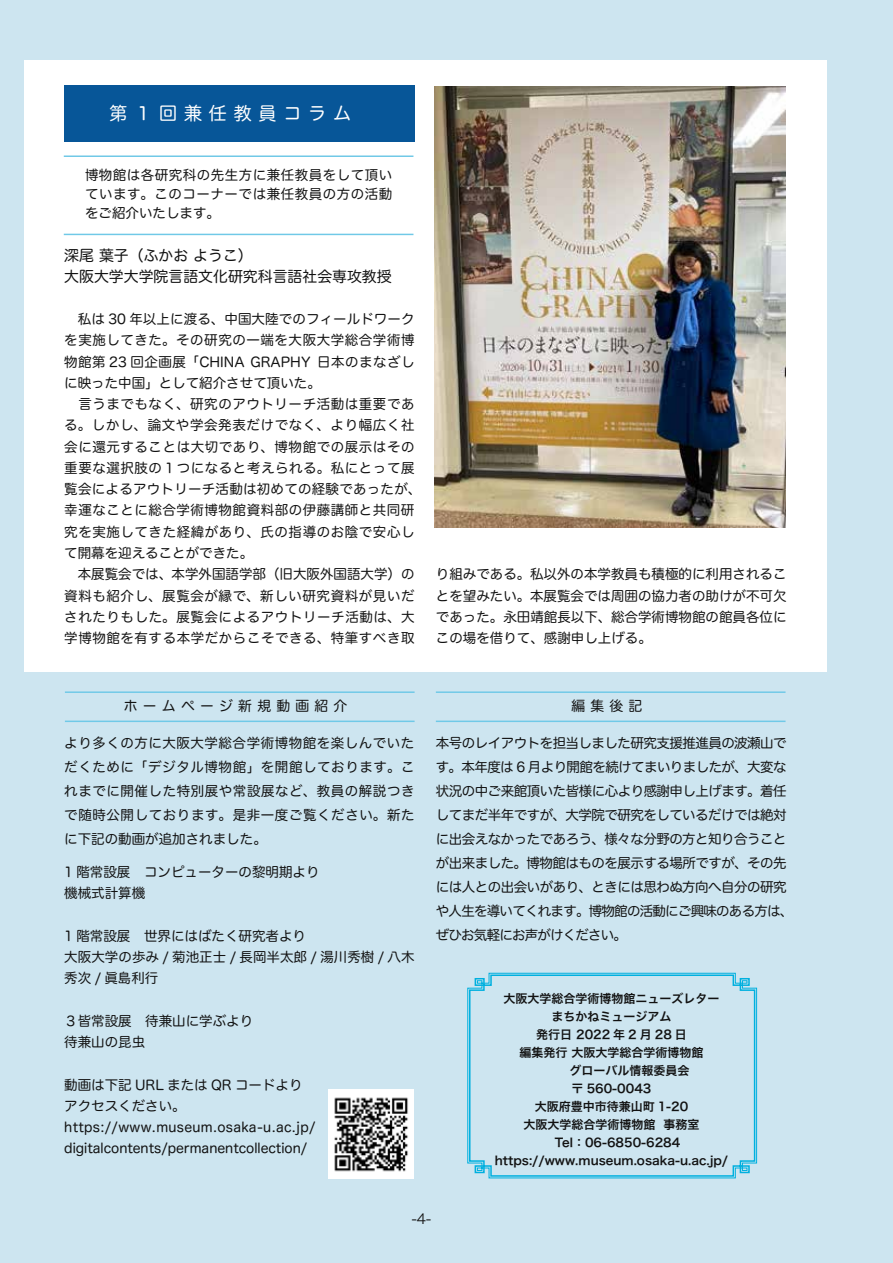
<style>
.page{position:relative;width:893px;height:1263px;background:#cde5f0}
.page>*{position:absolute;margin:0;border:0;box-sizing:border-box;transform-origin:0 0}
.t1{font:18px "Hira Maru Pro W4";letter-spacing:.38em;color:#fff}
.t2{font:14.85px/21.3px "Hira Maru Pro W4";color:#121212}
.t3{font:13.8px "Hira Maru Pro W4";letter-spacing:.38em;color:#121212}
.t4{font:13.8px "Hira Kaku Pro N W3";color:#121212}
.t5{font:13.5px/21.3px "Hira Maru Pro W4";color:#121212}
.t6{font:13.5px/21.3px "Hira Maru Pro W4";letter-spacing:.04em;color:#121212}
.t7{font:13.5px/24px "Hira Maru Pro W4";letter-spacing:-.04em;color:#121212}
.t8{font:12px/18px "Hira Kaku Pro N W6";color:#121212;text-align:center}
</style>
<div class="page">
<div style="left:24px;top:61px;width:803px;height:611px;background:#fff"></div>
<hr style="left:64px;top:234px;width:349px;height:1px;background:#70c9e7">
<hr style="left:436px;top:720px;width:349px;height:2px;background:#70c9e7">
<hr style="left:436px;top:691px;width:349px;height:2px;background:#70c9e7">
<hr style="left:65px;top:691px;width:350px;height:2px;background:#70c9e7">
<hr style="left:65px;top:720px;width:350px;height:2px;background:#70c9e7">
<div style="left:467px;top:973px;width:290px;height:205px;background:#cde5f0"></div>
<img style="left:435px;top:86px;width:350px;height:441px">
<img style="left:328px;top:1089px;width:85px;height:90px">
<div style="left:64px;top:85px;width:350px;height:57px;background:#075698"></div>
<hr style="left:64px;top:155px;width:349px;height:2px;background:#70c9e7">
<h1 class="t1" style="left:110px;top:97px;width:243px">第１回兼任教員コラム</h1>
<p class="t5" style="left:85px;top:165px;width:309px;line-height:19.2px;text-align:justify">博物館は各研究科の先生方に兼任教員をして頂いています。このコーナーでは兼任教員の方の活動をご紹介いたします。</p>
<p class="t2" style="left:64px;top:244px;width:329px">深尾 葉子（ふかお ようこ）<br>大阪大学大学院言語文化研究科言語社会専攻教授</p>
<p class="t6" style="left:64px;top:307px;width:359px">　私は 30 年以上に渡る、中国大陸でのフィールドワークを実施してきた。その研究の一端を大阪大学総合学術博物館第 23 回企画展「CHINA GRAPHY 日本のまなざしに映った中国」として紹介させて頂いた。<br>　言うまでもなく、研究のアウトリーチ活動は重要である。しかし、論文や学会発表だけでなく、より幅広く社会に還元することは大切であり、博物館での展示はその重要な選択肢の１つになると考えられる。私にとって展覧会によるアウトリーチ活動は初めての経験であったが、幸運なことに総合学術博物館資料部の伊藤講師と共同研究を実施してきた経緯があり、氏の指導のお陰で安心して開幕を迎えることができた。<br>　本展覧会では、本学外国語学部（旧大阪外国語大学）の資料も紹介し、展覧会が縁で、新しい研究資料が見いだされたりもした。展覧会によるアウトリーチ活動は、大学博物館を有する本学だからこそできる、特筆すべき取</p>
<p class="t5" style="left:436px;top:563px;width:352px;text-align:justify">り組みである。私以外の本学教員も積極的に利用されることを望みたい。本展覧会では周囲の協力者の助けが不可欠であった。永田靖館長以下、総合学術博物館の館員各位にこの場を借りて、感謝申し上げる。</p>
<p class="t3" style="left:124px;top:694px;width:225px">ホームページ新規動画紹介</p>
<p class="t3" style="left:571px;top:694px;width:73px">編集後記</p>
<p class="t5" style="left:64px;top:730px;width:352px;line-height:24px;text-align:justify">より多くの方に大阪大学総合学術博物館を楽しんでいただくために「デジタル博物館」を開館しております。これまでに開催した特別展や常設展など、教員の解説つきで随時公開しております。是非一度ご覧ください。新たに下記の動画が追加されました。</p>
<p class="t5" style="left:64px;top:860px;width:257px">1 階常設展　コンピューターの黎明期より機械式計算機</p>
<p class="t5" style="left:64px;top:924px;width:352px">1 階常設展　世界にはばたく研究者より<br>大阪大学の歩み / 菊池正士 / 長岡半太郎 / 湯川秀樹 / 八木秀次 / 眞島利行</p>
<p class="t5" style="left:64px;top:1009px;width:190px">３皆常設展　待兼山に学ぶより待兼山の昆虫</p>
<p class="t5" style="left:64px;top:1073px;width:253px">動画は下記 URL または QR コードよりアクセスください。https://www.museum.osaka-u.ac.jp/ digitalcontents/permanentcollection/</p>
<p class="t7" style="left:436px;top:730px;width:359px">本号のレイアウトを担当しました研究支援推進員の波瀬山です。本年度は 6 月より開館を続けてまいりましたが、大変な状況の中ご来館頂いた皆様に心より感謝申し上げます。着任してまだ半年ですが、大学院で研究をしているだけでは絶対に出会えなかったであろう、様々な分野の方と知り合うことが出来ました。博物館はものを展示する場所ですが、その先には人との出会いがあり、ときには思わぬ方向へ自分の研究や人生を導いてくれます。博物館の活動にご興味のある方は、ぜひお気軽にお声がけください。</p>
<p class="t8" style="left:495px;top:989px;width:235px">大阪大学総合学術博物館ニューズレター<br>まちかねミュージアム<br>発行日 2022 年 2 月 28 日<br>編集発行 大阪大学総合学術博物館<br>　　　グローバル情報委員会<br>〒 560-0043<br>大阪府豊中市待兼山町 1-20<br>大阪大学総合学術博物館 事務室<br>　Tel：06-6850-6284 https://www.museum.osaka-u.ac.jp/</p>
<p class="t4" style="left:412px;top:1207px;width:21px">-4-</p>
</div>
